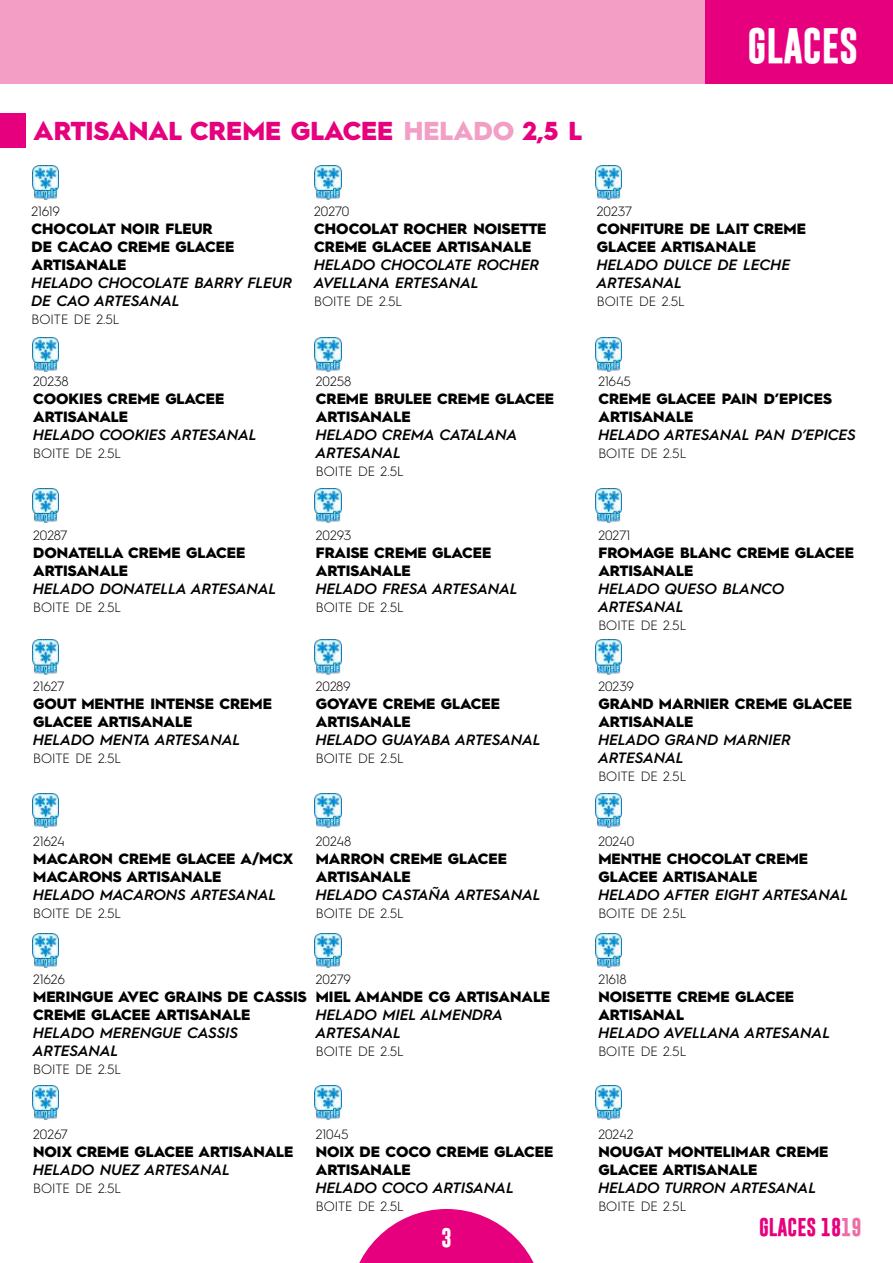
<style>
.page{position:relative;width:893px;height:1263px;background:#fff}
.page>*{position:absolute;margin:0;border:0;box-sizing:border-box;transform-origin:0 0}
.t1{font:700 36px "Gobold";color:#fff}
.t2{font:900 25.95px "Hurme Geometric Sans 2";color:#e6007d}
.t3{font:700 19.5px "Gobold";color:#fff}
.t4{font:700 18.6px "Gobold";color:#e6007d}
.t5{font:900 15px/18px "Hurme Geometric Sans 2";color:#000}
.t6{font:italic 600 15px/18px "Hurme Geometric Sans 2";color:#000}
.t7{font:300 13.5px "Hurme Geometric Sans 2";color:#000}
.s1{color:#f39fc5}
.s2{color:#ed6ea7}
</style>
<div class="page">
<div style="left:0;top:0;width:893px;height:84px;background:#f39fc5"></div>
<svg style="left:359px;top:1209px;width:175px;height:54px"></svg>
<div style="left:705px;top:0;width:188px;height:84px;background:#e6007d"></div>
<div style="left:0;top:114px;width:25px;height:34px;background:#e6007d"></div>
<img style="left:32px;top:165px;width:27px;height:35px">
<img style="left:32px;top:337px;width:27px;height:35px">
<img style="left:32px;top:488px;width:27px;height:35px">
<img style="left:32px;top:640px;width:27px;height:35px">
<img style="left:32px;top:794px;width:27px;height:34px">
<img style="left:32px;top:933px;width:27px;height:35px">
<img style="left:32px;top:1085px;width:27px;height:35px">
<img style="left:315px;top:165px;width:26px;height:35px">
<img style="left:315px;top:337px;width:26px;height:35px">
<img style="left:315px;top:488px;width:26px;height:35px">
<img style="left:315px;top:640px;width:26px;height:35px">
<img style="left:315px;top:794px;width:26px;height:34px">
<img style="left:315px;top:933px;width:26px;height:35px">
<img style="left:315px;top:1085px;width:26px;height:35px">
<img style="left:595px;top:165px;width:27px;height:35px">
<img style="left:595px;top:337px;width:27px;height:35px">
<img style="left:595px;top:488px;width:27px;height:35px">
<img style="left:595px;top:640px;width:27px;height:35px">
<img style="left:595px;top:794px;width:27px;height:34px">
<img style="left:595px;top:933px;width:27px;height:35px">
<img style="left:595px;top:1085px;width:27px;height:35px">
<h2 class="t2" style="left:34px;top:113px;width:550px">ARTISANAL CREME GLACEE <span class="s1">HELADO</span> 2,5 L</h2>
<h1 class="t1" style="left:747px;top:22px;width:112px">GLACES</h1>
<p class="t7" style="left:32px;top:202px;width:30px">21619</p>
<p class="t5" style="left:32px;top:219px;width:204px">CHOCOLAT NOIR FLEUR<br>DE CACAO CREME GLACEE<br>ARTISANALE</p>
<p class="t6" style="left:32px;top:273px;width:262px">HELADO CHOCOLATE BARRY FLEUR<br>DE CAO ARTESANAL</p>
<p class="t7" style="left:32px;top:310px;width:89px">BOITE DE 2.5L</p>
<p class="t7" style="left:33px;top:372px;width:37px">20238</p>
<p class="t5" style="left:33px;top:389px;width:193px">COOKIES CREME GLACEE<br>ARTISANALE</p>
<p class="t6" style="left:33px;top:425px;width:225px">HELADO COOKIES ARTESANAL</p>
<p class="t7" style="left:33px;top:444px;width:89px">BOITE DE 2.5L</p>
<p class="t7" style="left:314px;top:202px;width:37px">20270</p>
<p class="t5" style="left:314px;top:219px;width:234px">CHOCOLAT ROCHER NOISETTE<br>CREME GLACEE ARTISANALE</p>
<p class="t6" style="left:314px;top:255px;width:227px">HELADO CHOCOLATE ROCHER<br>AVELLANA ERTESANAL</p>
<p class="t7" style="left:314px;top:292px;width:89px">BOITE DE 2.5L</p>
<p class="t7" style="left:316px;top:372px;width:37px">20258</p>
<p class="t5" style="left:316px;top:389px;width:240px">CREME BRULEE CREME GLACEE<br>ARTISANALE</p>
<p class="t6" style="left:316px;top:425px;width:203px">HELADO CREMA CATALANA<br>ARTESANAL</p>
<p class="t7" style="left:316px;top:462px;width:89px">BOITE DE 2.5L</p>
<p class="t7" style="left:33px;top:526px;width:36px">20287</p>
<p class="t5" style="left:33px;top:543px;width:214px">DONATELLA CREME GLACEE<br>ARTISANALE</p>
<p class="t6" style="left:33px;top:578px;width:245px">HELADO DONATELLA ARTESANAL</p>
<p class="t7" style="left:33px;top:598px;width:89px">BOITE DE 2.5L</p>
<p class="t7" style="left:316px;top:526px;width:37px">20293</p>
<p class="t5" style="left:316px;top:543px;width:177px">FRAISE CREME GLACEE<br>ARTISANALE</p>
<p class="t6" style="left:316px;top:578px;width:204px">HELADO FRESA ARTESANAL</p>
<p class="t7" style="left:316px;top:598px;width:89px">BOITE DE 2.5L</p>
<p class="t7" style="left:33px;top:677px;width:33px">21627</p>
<p class="t5" style="left:33px;top:694px;width:240px">GOUT MENTHE INTENSE CREME<br>GLACEE ARTISANALE</p>
<p class="t6" style="left:33px;top:730px;width:209px">HELADO MENTA ARTESANAL</p>
<p class="t7" style="left:33px;top:749px;width:89px">BOITE DE 2.5L</p>
<p class="t7" style="left:316px;top:677px;width:36px">20289</p>
<p class="t5" style="left:316px;top:694px;width:186px">GOYAVE CREME GLACEE<br>ARTISANALE</p>
<p class="t6" style="left:316px;top:730px;width:227px">HELADO GUAYABA ARTESANAL</p>
<p class="t7" style="left:316px;top:749px;width:89px">BOITE DE 2.5L</p>
<p class="t7" style="left:33px;top:832px;width:33px">21624</p>
<p class="t5" style="left:33px;top:849px;width:261px">MACARON CREME GLACEE A/MCX<br>MACARONS ARTISANALE</p>
<p class="t6" style="left:33px;top:884px;width:245px">HELADO MACARONS ARTESANAL</p>
<p class="t7" style="left:33px;top:904px;width:89px">BOITE DE 2.5L</p>
<p class="t7" style="left:316px;top:832px;width:37px">20248</p>
<p class="t5" style="left:316px;top:849px;width:193px">MARRON CREME GLACEE<br>ARTISANALE</p>
<p class="t6" style="left:316px;top:884px;width:226px">HELADO CASTAÑA ARTESANAL</p>
<p class="t7" style="left:316px;top:904px;width:89px">BOITE DE 2.5L</p>
<p class="t7" style="left:33px;top:970px;width:33px">21626</p>
<p class="t5" style="left:33px;top:987px;width:275px">MERINGUE AVEC GRAINS DE CASSIS<br>CREME GLACEE ARTISANALE</p>
<p class="t6" style="left:33px;top:1022px;width:207px">HELADO MERENGUE CASSIS<br>ARTESANAL</p>
<p class="t7" style="left:33px;top:1060px;width:89px">BOITE DE 2.5L</p>
<p class="t7" style="left:316px;top:970px;width:37px">20279</p>
<p class="t5" style="left:316px;top:987px;width:236px">MIEL AMANDE CG ARTISANALE</p>
<p class="t6" style="left:316px;top:1004px;width:189px">HELADO MIEL ALMENDRA<br>ARTESANAL</p>
<p class="t7" style="left:316px;top:1042px;width:89px">BOITE DE 2.5L</p>
<p class="t7" style="left:33px;top:1125px;width:36px">20267</p>
<p class="t5" style="left:33px;top:1142px;width:262px">NOIX CREME GLACEE ARTISANALE</p>
<p class="t6" style="left:33px;top:1160px;width:199px">HELADO NUEZ ARTESANAL</p>
<p class="t7" style="left:33px;top:1179px;width:89px">BOITE DE 2.5L</p>
<p class="t7" style="left:316px;top:1125px;width:34px">21045</p>
<p class="t5" style="left:316px;top:1142px;width:239px">NOIX DE COCO CREME GLACEE<br>ARTISANALE</p>
<p class="t6" style="left:316px;top:1178px;width:200px">HELADO COCO ARTISANAL</p>
<p class="t7" style="left:316px;top:1197px;width:89px">BOITE DE 2.5L</p>
<h3 class="t3" style="left:441px;top:1225px;width:12px">3</h3>
<p class="t7" style="left:597px;top:202px;width:37px">20237</p>
<p class="t5" style="left:597px;top:219px;width:211px">CONFITURE DE LAIT CREME<br>GLACEE ARTISANALE</p>
<p class="t6" style="left:597px;top:255px;width:195px">HELADO DULCE DE LECHE<br>ARTESANAL</p>
<p class="t7" style="left:597px;top:292px;width:89px">BOITE DE 2.5L</p>
<p class="t7" style="left:598px;top:372px;width:34px">21645</p>
<p class="t5" style="left:598px;top:389px;width:235px">CREME GLACEE PAIN D’EPICES<br>ARTISANALE</p>
<p class="t6" style="left:598px;top:425px;width:259px">HELADO ARTESANAL PAN D’EPICES</p>
<p class="t7" style="left:598px;top:444px;width:89px">BOITE DE 2.5L</p>
<p class="t7" style="left:598px;top:526px;width:33px">20271</p>
<p class="t5" style="left:598px;top:543px;width:257px">FROMAGE BLANC CREME GLACEE<br>ARTISANALE</p>
<p class="t6" style="left:598px;top:578px;width:188px">HELADO QUESO BLANCO<br>ARTESANAL</p>
<p class="t7" style="left:598px;top:616px;width:89px">BOITE DE 2.5L</p>
<p class="t7" style="left:598px;top:677px;width:37px">20239</p>
<p class="t5" style="left:598px;top:694px;width:255px">GRAND MARNIER CREME GLACEE<br>ARTISANALE</p>
<p class="t6" style="left:598px;top:730px;width:194px">HELADO GRAND MARNIER<br>ARTESANAL</p>
<p class="t7" style="left:598px;top:767px;width:89px">BOITE DE 2.5L</p>
<p class="t7" style="left:598px;top:832px;width:37px">20240</p>
<p class="t5" style="left:598px;top:849px;width:211px">MENTHE CHOCOLAT CREME<br>GLACEE ARTISANALE</p>
<p class="t6" style="left:598px;top:884px;width:251px">HELADO AFTER EIGHT ARTESANAL</p>
<p class="t7" style="left:598px;top:904px;width:89px">BOITE DE 2.5L</p>
<p class="t7" style="left:598px;top:970px;width:30px">21618</p>
<p class="t5" style="left:598px;top:987px;width:197px">NOISETTE CREME GLACEE<br>ARTISANAL</p>
<p class="t6" style="left:598px;top:1022px;width:233px">HELADO AVELLANA ARTESANAL</p>
<p class="t7" style="left:598px;top:1042px;width:89px">BOITE DE 2.5L</p>
<p class="t7" style="left:598px;top:1125px;width:37px">20242</p>
<p class="t5" style="left:598px;top:1142px;width:232px">NOUGAT MONTELIMAR CREME<br>GLACEE ARTISANALE</p>
<p class="t6" style="left:598px;top:1178px;width:219px">HELADO TURRON ARTESANAL</p>
<p class="t7" style="left:598px;top:1197px;width:89px">BOITE DE 2.5L</p>
<p class="t4" style="left:759px;top:1215px;width:104px">GLACES 18<span class="s2">19</span></p>
</div>
